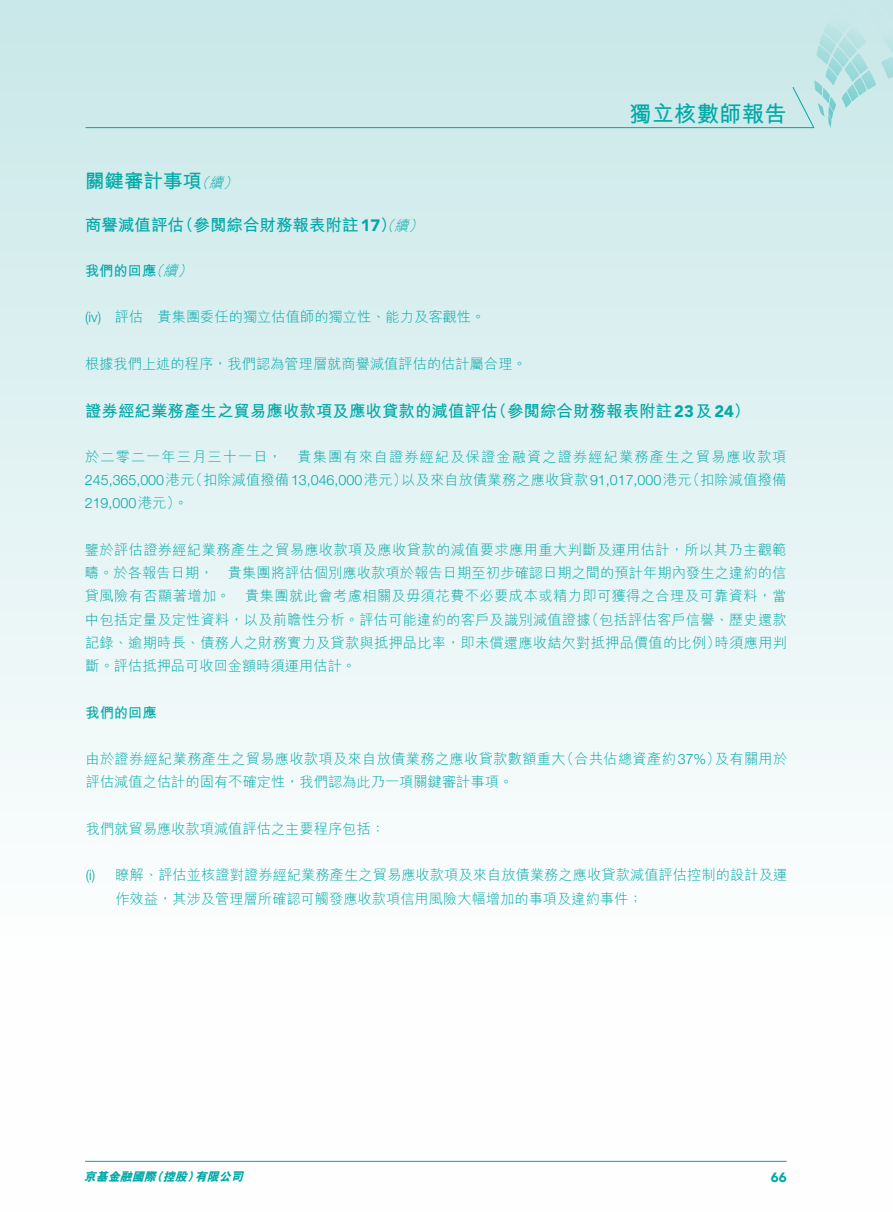
<style>
.page{position:relative;width:893px;height:1212px;background:#fff}
.page>*{position:absolute;margin:0;border:0;box-sizing:border-box;transform-origin:0 0}
.t1{font:700 22.5px "M Hei HK";color:#00a9a7}
.t2{font:700 19.5px "M Hei HK";color:#00a9a7}
.t3{font:700 16.5px "M Hei HK";color:#00a9a7}
.t4{font:300 14.25px/23.2px "M Hei HK";letter-spacing:.01em;color:#00a9a7}
.t5{font:300 14.25px "M Hei HK";letter-spacing:.03em;color:#00a9a7}
.t6{font:300 14.25px "M Hei HK";letter-spacing:.075em;color:#00a9a7}
.t7{font:300 14.25px/23.2px "Helvetica Neue LT Std";color:#00a9a7}
.t8{font:italic 300 14.25px "M Hei HK";color:#00a9a7}
.t9{font:700 14.25px "M Hei HK";color:#00a9a7}
.t10{font:900 13.5px "Avenir";color:#00a9a7}
.t11{font:italic 800 12px "M Hei HK";color:#00a9a7}
.s1{font-family:"Avenir";font-weight:900}
.s2{font-weight:700;font-style:normal;font-size:16.5px}
.s3{font-family:"Helvetica Neue LT Std"}
.s4{font-family:"M Hei HK"}
</style>
<div class="page">
<div style="left:0;top:0;width:893px;height:1212px;background:linear-gradient(to bottom,#cbe9ea,#fff)"></div>
<hr style="left:85px;top:1161px;width:702px;height:1px;background:#00a9a7">
<div style="left:85px;top:0;width:808px;height:128px;background:#cce9ea"></div>
<h2 class="t2" style="left:85px;top:166px;width:118px">關鍵審計事項</h2>
<p class="t8" style="left:209px;top:175px;width:20px">續</p>
<p class="t8" style="left:195px;top:175px;width:20px">（</p>
<p class="t8" style="left:223px;top:175px;width:20px">(</p>
<p class="t3" style="left:177px;top:213px;width:205px">（參閱綜合財務報表附註<span class="s1">17</span></p>
<p class="t3" style="left:85px;top:213px;width:100px">商譽減值評估</p>
<p class="t8" style="left:177px;top:263px;width:20px">(</p>
<p class="t8" style="left:380px;top:219px;width:20px">（<span class="s2">）</span></p>
<p class="t8" style="left:394px;top:219px;width:20px">續</p>
<p class="t8" style="left:408px;top:219px;width:20px">(</p>
<p class="t8" style="left:163px;top:263px;width:20px">續</p>
<p class="t8" style="left:149px;top:263px;width:20px">（</p>
<p class="t9" style="left:85px;top:260px;width:73px">我們的回應</p>
<h1 class="t1" style="left:629px;top:98px;width:159px">獨立核數師報告</h1>
<p class="t4" style="left:158px;top:305px;width:329px">貴集團委任的獨立估值師的獨立性、能力及客觀性。</p>
<p class="t4" style="left:115px;top:305px;width:30px">評估</p>
<p class="t7" style="left:85px;top:305px;width:18px">i v( )</p>
<p class="t4" style="left:85px;top:352px;width:443px">根據我們上述的程序，我們認為管理層就商譽減值評估的估計屬合理。</p>
<p class="t3" style="left:491px;top:399px;width:261px">（參閱綜合財務報表附註<span class="s1">23</span>及<span class="s1">24</span>(</p>
<p class="t3" style="left:85px;top:399px;width:414px">證券經紀業務產生之貿易應收款項及應收貸款的減值評估</p>
<p class="t6" style="left:297px;top:449px;width:491px">貴集團有來自證券經紀及保證金融資之證券經紀業務產生之貿易應收款項</p>
<p class="t6" style="left:85px;top:449px;width:199px">於二零二一年三月三十一日，</p>
<p class="t4" style="left:401px;top:468px;width:292px">以及來自放債業務之應收貸款<span class="s3">91,017,000</span>港元</p>
<p class="t4" style="left:189px;top:468px;width:220px">（扣除減值撥備<span class="s3">13,046,000</span>港元）</p>
<p class="t4" style="left:686px;top:468px;width:102px">（扣除減值撥備</p>
<p class="t7" style="left:85px;top:468px;width:111px">245,365,000<span class="s4">港元<br></span>219,000<span class="s4">港元。(</span></p>
<p class="t4" style="left:85px;top:538px;width:703px;text-align:right">鑒於評估證券經紀業務產生之貿易應收款項及應收貸款的減值要求應用重大判斷及運用估計，所以其乃主觀範貴集團將評估個別應收款項於報告日期至初步確認日期之間的預計年期內發生之違約的信</p>
<p class="t4" style="left:85px;top:561px;width:130px">疇。於各報告日期，</p>
<p class="t5" style="left:85px;top:589px;width:147px">貸風險有否顯著增加。</p>
<p class="t5" style="left:245px;top:589px;width:543px">貴集團就此會考慮相關及毋須花費不必要成本或精力即可獲得之合理及可靠資料，當</p>
<p class="t4" style="left:85px;top:607px;width:507px">中包括定量及定性資料，以及前瞻性分析。評估可能違約的客戶及識別減值證據</p>
<p class="t4" style="left:585px;top:607px;width:204px">（包括評估客戶信譽、歷史還款</p>
<p class="t4" style="left:85px;top:631px;width:637px">記錄、逾期時長、債務人之財務實力及貸款與抵押品比率，即未償還應收結欠對抵押品價值的比例）斷。評估抵押品可收回金額時須運用估計。</p>
<p class="t9" style="left:85px;top:702px;width:73px">我們的回應</p>
<p class="t4" style="left:715px;top:631px;width:74px">時須應用判</p>
<p class="t4" style="left:85px;top:747px;width:482px">由於證券經紀業務產生之貿易應收款項及來自放債業務之應收貸款數額重大評估減值之估計的固有不確定性，我們認為此乃一項關鍵審計事項。</p>
<p class="t4" style="left:86px;top:817px;width:301px">我們就貿易應收款項減值評估之主要程序包括：</p>
<p class="t4" style="left:116px;top:863px;width:673px">瞭解、評估並核證對證券經紀業務產生之貿易應收款項及來自放債業務之應收貸款減值評估控制的設計及運</p>
<p class="t4" style="left:560px;top:747px;width:162px">（合共佔總資產約<span class="s3">37%</span>）</p>
<p class="t4" style="left:715px;top:747px;width:74px">及有關用於</p>
<p class="t7" style="left:86px;top:863px;width:11px">)i(</p>
<p class="t4" style="left:115px;top:887px;width:529px">作效益，其涉及管理層所確認可觸發應收款項信用風險大幅增加的事項及違約事件;</p>
<p class="t11" style="left:151px;top:1170px;width:17px">（</p>
<p class="t11" style="left:187px;top:1170px;width:17px">）</p>
<p class="t11" style="left:84px;top:1170px;width:164px">京基金融國際控股有限公司</p>
<p class="t10" style="left:771px;top:1165px;width:17px">66</p>
</div>
